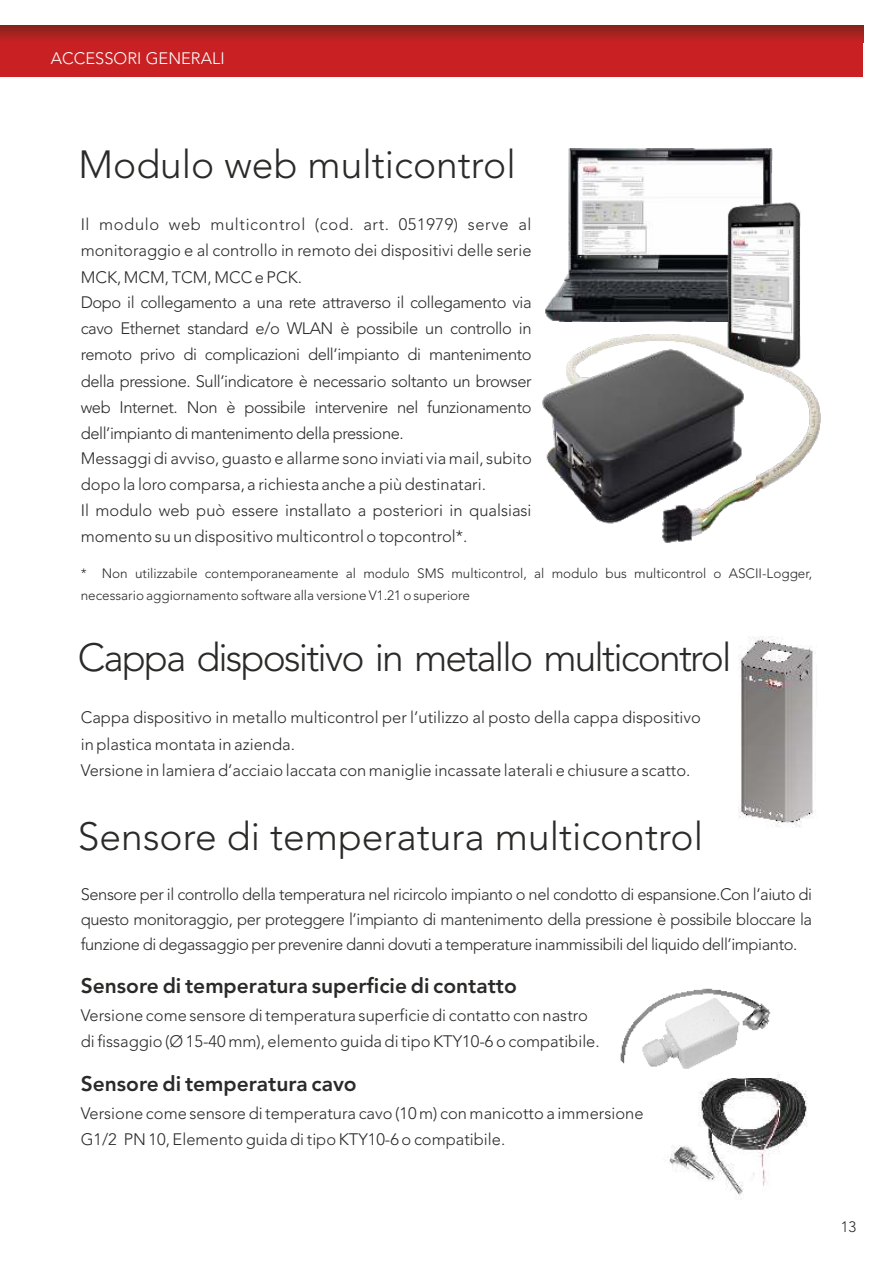
<style>
.page{position:relative;width:893px;height:1263px;background:#fff}
.page>*{position:absolute;margin:0;border:0;box-sizing:border-box;transform-origin:0 0}
.t1{font:300 39px "Avenir";color:#2b2a29}
.t2{font:300 39px "Avenir";letter-spacing:-.045em;color:#2b2a29}
.t3{font:800 21px "Avenir";color:#2b2a29}
.t4{font:300 16.5px/26.2px "Avenir";color:#2b2a29}
.t5{font:300 16.5px "Avenir";color:#fefefe}
.t6{font:300 15px "Avenir";color:#2b2a29}
.t7{font:300 13.5px/21.5px "Avenir";color:#2b2a29}
</style>
<div class="page">
<svg style="left:0;top:26px;width:863px;height:51px;fill:#c92123"></svg>
<img style="left:668px;top:1072px;width:139px;height:128px">
<img style="left:620px;top:988px;width:156px;height:89px">
<img style="left:738px;top:637px;width:78px;height:191px">
<img style="left:545px;top:149px;width:228px;height:173px">
<img style="left:721px;top:200px;width:80px;height:124px">
<img style="left:542px;top:324px;width:279px;height:219px">
<p class="t5" style="left:51px;top:47px;width:175px">ACCESSORI GENERALI</p>
<h1 class="t1" style="left:78px;top:139px;width:439px">Modulo web multicontrol</h1>
<p class="t4" style="left:81px;top:212px;width:452px;text-align:justify">Il modulo web multicontrol (cod. art. 051979) serve al monitoraggio e al controllo in remoto dei dispositivi delle serie MCK, MCM, TCM, MCC e PCK.</p>
<p class="t4" style="left:81px;top:289px;width:452px;text-align:justify">Dopo il collegamento a una rete attraverso il collegamento via cavo Ethernet standard e/o WLAN è possibile un controllo in remoto privo di complicazioni dell’impianto di mantenimento della pressione. Sull’indicatore è necessario soltanto un browser web Internet. Non è possibile intervenire nel funzionamento dell’impianto di mantenimento della pressione.</p>
<p class="t4" style="left:81px;top:445px;width:453px">Messaggi di avviso, guasto e allarme sono inviati via mail, subito dopo la loro comparsa, a richiesta anche a più destinatari.</p>
<p class="t4" style="left:81px;top:497px;width:452px">Il modulo web può essere installato a posteriori in qualsiasi momento su un dispositivo multicontrol o topcontrol*.</p>
<p class="t7" style="left:81px;top:563px;width:733px">* Non utilizzabile contemporaneamente al modulo SMS multicontrol, al modulo bus multicontrol o ASCII-Logger, necessario aggiornamento software alla versione V1.21 o superiore</p>
<h1 class="t2" style="left:78px;top:632px;width:655px">Cappa dispositivo in metallo multicontrol</h1>
<p class="t4" style="left:81px;top:705px;width:622px">Cappa dispositivo in metallo multicontrol per l’utilizzo al posto della cappa dispositivo in plastica montata in azienda.<br>Versione in lamiera d’acciaio laccata con maniglie incassate laterali e chiusure a scatto.</p>
<h1 class="t1" style="left:78px;top:811px;width:627px">Sensore di temperatura multicontrol</h1>
<p class="t4" style="left:81px;top:881px;width:733px;line-height:25.2px;text-align:justify">Sensore per il controllo della temperatura nel ricircolo impianto o nel condotto di espansione.Con l’aiuto di questo monitoraggio, per proteggere l’impianto di mantenimento della pressione è possibile bloccare la funzione di degassaggio per prevenire danni dovuti a temperature inammissibili del liquido dell’impianto.</p>
<p class="t3" style="left:81px;top:972px;width:437px">Sensore di temperatura superficie di contatto</p>
<p class="t4" style="left:81px;top:1002px;width:509px">Versione come sensore di temperatura superficie di contatto con nastro</p>
<p class="t4" style="left:81px;top:1029px;width:521px">di fissaggio (Ø 15-40 mm), elemento guida di tipo KTY10-6 o compatibile.</p>
<p class="t3" style="left:81px;top:1070px;width:278px">Sensore di temperatura cavo</p>
<p class="t4" style="left:81px;top:1100px;width:564px">Versione come sensore di temperatura cavo (10 m) con manicotto a immersione</p>
<p class="t4" style="left:81px;top:1126px;width:426px">G1/2 PN 10, Elemento guida di tipo KTY10-6 o compatibile.</p>
<p class="t6" style="left:841px;top:1217px;width:17px">13</p>
</div>
